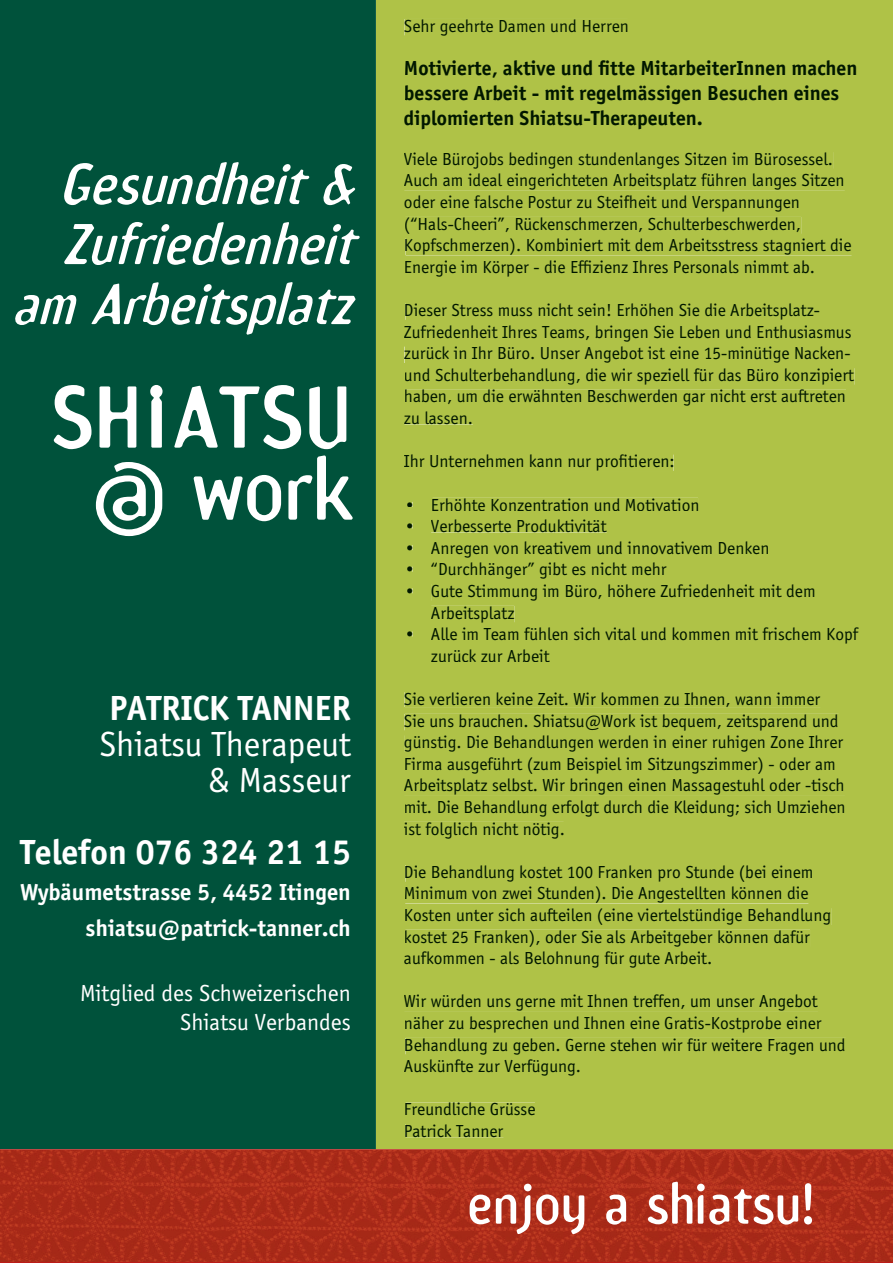
<style>
.page{position:relative;width:893px;height:1263px;background:#fff}
.page>*{position:absolute;margin:0;border:0;box-sizing:border-box;transform-origin:0 0}
.t1{font:82.5px/72px "Amoebia Sans";color:#fff;text-align:center}
.t2{font:italic 54px/60px "Amoebia Sans";color:#fff;text-align:right}
.t3{font:54px "Amoebia Sans";color:#fff}
.t4{font:700 36px "Officina Sans";color:#fff}
.t5{font:500 36px/36px "Officina Sans";color:#fff;text-align:right}
.t6{font:700 24px/36px "Officina Sans";color:#fff;text-align:right}
.t7{font:500 24px/28.8px "Officina Sans";color:#fff;text-align:right}
.t8{font:700 21px/25.2px "Officina Sans";color:#011700}
.t9{font:500 18px/21.6px "Officina Sans";color:#011700}
</style>
<div class="page">
<div style="left:376px;top:0;width:517px;height:1149px;background:#afc247"></div>
<div style="left:0;top:0;width:376px;height:1149px;background:#00523b"></div>
<svg style="left:0;top:1149px;width:893px;height:114px;background:#b83127"></svg>
<img style="left:0;top:1150px;width:893px;height:111px">
<div style="left:405px;top:19px;width:223px;height:16px;background:#afc247"></div>
<div style="left:405px;top:60px;width:452px;height:18px;background:#afc247"></div>
<div style="left:405px;top:85px;width:434px;height:19px;background:#afc247"></div>
<div style="left:405px;top:110px;width:297px;height:20px;background:#afc247"></div>
<div style="left:404px;top:152px;width:429px;height:17px;background:#afc247"></div>
<div style="left:404px;top:174px;width:441px;height:16px;background:#afc247"></div>
<div style="left:405px;top:195px;width:395px;height:17px;background:#afc247"></div>
<div style="left:405px;top:217px;width:396px;height:17px;background:#afc247"></div>
<div style="left:406px;top:238px;width:445px;height:17px;background:#afc247"></div>
<div style="left:406px;top:260px;width:408px;height:17px;background:#afc247"></div>
<div style="left:406px;top:303px;width:413px;height:17px;background:#afc247"></div>
<div style="left:404px;top:325px;width:447px;height:16px;background:#afc247"></div>
<div style="left:405px;top:347px;width:445px;height:16px;background:#afc247"></div>
<div style="left:405px;top:368px;width:449px;height:17px;background:#afc247"></div>
<div style="left:405px;top:390px;width:441px;height:16px;background:#afc247"></div>
<div style="left:405px;top:411px;width:68px;height:13px;background:#afc247"></div>
<div style="left:404px;top:455px;width:269px;height:16px;background:#afc247"></div>
<svg style="left:407px;top:502px;width:5px;height:5px"></svg>
<div style="left:433px;top:498px;width:265px;height:13px;background:#afc247"></div>
<svg style="left:407px;top:523px;width:5px;height:5px"></svg>
<div style="left:431px;top:519px;width:176px;height:13px;background:#afc247"></div>
<svg style="left:407px;top:545px;width:5px;height:5px"></svg>
<div style="left:431px;top:541px;width:337px;height:16px;background:#afc247"></div>
<svg style="left:407px;top:567px;width:5px;height:5px"></svg>
<div style="left:431px;top:563px;width:236px;height:16px;background:#afc247"></div>
<svg style="left:407px;top:588px;width:5px;height:5px"></svg>
<div style="left:432px;top:584px;width:384px;height:17px;background:#afc247"></div>
<div style="left:431px;top:606px;width:83px;height:16px;background:#afc247"></div>
<svg style="left:407px;top:631px;width:5px;height:5px"></svg>
<div style="left:431px;top:627px;width:428px;height:17px;background:#afc247"></div>
<div style="left:432px;top:649px;width:118px;height:13px;background:#afc247"></div>
<div style="left:405px;top:692px;width:415px;height:15px;background:#afc247"></div>
<div style="left:405px;top:714px;width:433px;height:16px;background:#afc247"></div>
<div style="left:405px;top:735px;width:438px;height:17px;background:#afc247"></div>
<div style="left:406px;top:757px;width:430px;height:17px;background:#afc247"></div>
<div style="left:404px;top:779px;width:441px;height:16px;background:#afc247"></div>
<div style="left:405px;top:800px;width:441px;height:17px;background:#afc247"></div>
<div style="left:404px;top:822px;width:159px;height:16px;background:#afc247"></div>
<div style="left:406px;top:865px;width:408px;height:17px;background:#afc247"></div>
<div style="left:405px;top:886px;width:403px;height:17px;background:#afc247"></div>
<div style="left:406px;top:908px;width:425px;height:17px;background:#afc247"></div>
<div style="left:405px;top:930px;width:405px;height:16px;background:#afc247"></div>
<div style="left:405px;top:951px;width:306px;height:17px;background:#afc247"></div>
<div style="left:404px;top:995px;width:414px;height:16px;background:#afc247"></div>
<div style="left:405px;top:1016px;width:417px;height:17px;background:#afc247"></div>
<div style="left:406px;top:1038px;width:440px;height:16px;background:#afc247"></div>
<div style="left:404px;top:1059px;width:176px;height:17px;background:#afc247"></div>
<div style="left:406px;top:1103px;width:129px;height:12px;background:#afc247"></div>
<div style="left:406px;top:1124px;width:97px;height:13px;background:#afc247"></div>
<h2 class="t2" style="left:11px;top:154px;width:359px">Gesundheit&amp;<br>Zufriedenheit am Arbeitsplatz</h2>
<h1 class="t1" style="left:50px;top:381px;width:304px">SHIATSU @ work</h1>
<h3 class="t4" style="left:109px;top:686px;width:243px">PATRICK TANNER</h3>
<h3 class="t5" style="left:99px;top:726px;width:253px">Shiatsu Therapeut &amp; Masseur</h3>
<h3 class="t4" style="left:21px;top:830px;width:332px">Telefon 076 324 21 15</h3>
<h3 class="t6" style="left:20px;top:874px;width:332px">Wybäumetstrasse 5, 4452 Itingen shiatsu@patrick-tanner.ch</h3>
<h3 class="t7" style="left:80px;top:979px;width:272px">Mitglied des Schweizerischen<br>Shiatsu Verbandes</h3>
<p class="t9" style="left:404px;top:15px;width:227px">Sehr geehrte Damen und Herren</p>
<p class="t8" style="left:404px;top:55px;width:455px">Motivierte, aktive und fitte MitarbeiterInnen machen bessere Arbeit - mit regelmässigen Besuchen eines diplomierten Shiatsu-Therapeuten.</p>
<p class="t9" style="left:404px;top:148px;width:449px">Viele Bürojobs bedingen stundenlanges Sitzen im Bürosessel.<br>Auch am ideal eingerichteten Arbeitsplatz führen langes Sitzen oder eine falsche Postur zu Steifheit und Verspannungen (“Hals-Cheeri”, Rückenschmerzen, Schulterbeschwerden, Kopfschmerzen). Kombiniert mit dem Arbeitsstress stagniert die Energie im Körper - die Effizienz Ihres Personals nimmt ab.</p>
<p class="t9" style="left:404px;top:299px;width:452px">Dieser Stress muss nicht sein! Erhöhen Sie die Arbeitsplatz-Zufriedenheit Ihres Teams, bringen Sie Leben und Enthusiasmus zurück in Ihr Büro. Unser Angebot ist eine 15-minütige Nacken&shy;und Schulterbehandlung, die wir speziell für das Büro konzipiert haben, um die erwähnten Beschwerden gar nicht erst auftreten zu lassen.</p>
<p class="t9" style="left:404px;top:451px;width:272px">Ihr Unternehmen kann nur profitieren:</p>
<p class="t9" style="left:404px;top:494px;width:297px">• Erhöhte Konzentration und Motivation</p>
<p class="t9" style="left:404px;top:515px;width:204px">• Verbesserte Produktivität</p>
<p class="t9" style="left:404px;top:537px;width:367px">• Anregen von kreativem und innovativem Denken</p>
<p class="t9" style="left:404px;top:559px;width:264px">• “Durchhänger” gibt es nicht mehr</p>
<p class="t9" style="left:431px;top:580px;width:386px;text-indent:-27px">• Gute Stimmung im Büro, höhere Zufriedenheit mit dem<br>Arbeitsplatz</p>
<p class="t9" style="left:431px;top:623px;width:428px;text-indent:-27px">• Alle im Team fühlen sich vital und kommen mit frischem Kopf zurück zur Arbeit</p>
<p class="t9" style="left:404px;top:688px;width:443px">Sie verlieren keine Zeit. Wir kommen zu Ihnen, wann immer Sie uns brauchen. Shiatsu@Work ist bequem, zeitsparend und günstig. Die Behandlungen werden in einer ruhigen Zone Ihrer Firma ausgeführt (zum Beispiel im Sitzungszimmer) - oder am Arbeitsplatz selbst. Wir bringen einen Massagestuhl oder -tisch mit. Die Behandlung erfolgt durch die Kleidung; sich Umziehen ist folglich nicht nötig.</p>
<p class="t9" style="left:404px;top:861px;width:429px">Die Behandlung kostet 100 Franken pro Stunde (bei einem Minimum von zwei Stunden). Die Angestellten können die Kosten unter sich aufteilen (eine viertelstündige Behandlung kostet 25 Franken), oder Sie als Arbeitgeber können dafür aufkommen - als Belohnung für gute Arbeit.</p>
<p class="t9" style="left:404px;top:991px;width:443px">Wir würden uns gerne mit Ihnen treffen, um unser Angebot näher zu besprechen und Ihnen eine Gratis-Kostprobe einer Behandlung zu geben. Gerne stehen wir für weitere Fragen und Auskünfte zur Verfügung.</p>
<p class="t9" style="left:404px;top:1099px;width:133px">Freundliche Grüsse<br>Patrick Tanner</p>
<h2 class="t3" style="left:467px;top:1172px;width:351px">enjoy a shiatsu!</h2>
</div>
